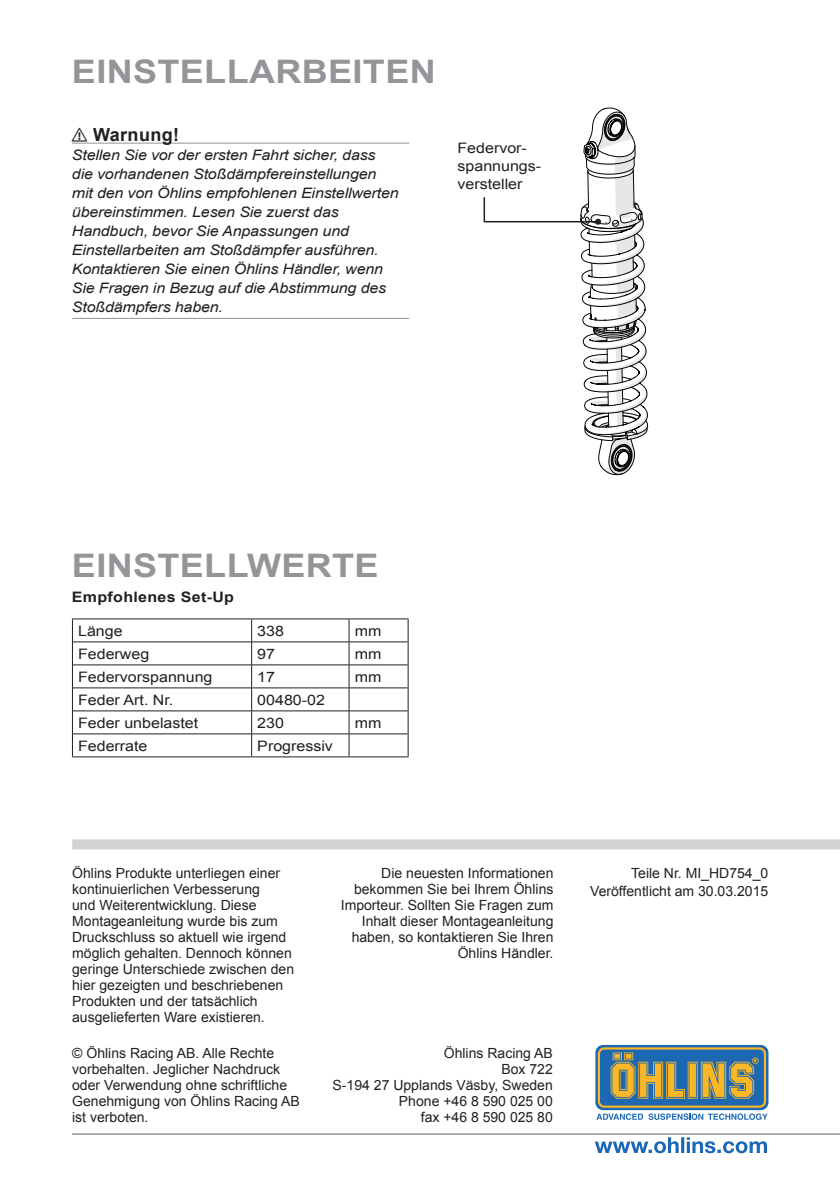
<style>
.page{position:relative;width:840px;height:1191px;background:#fff}
.page>*{position:absolute;margin:0;border:0;box-sizing:border-box;transform-origin:0 0}
.t1{font:700 32.4px "Arial";letter-spacing:.01em;color:#939598;scale:1.11 1}
.t2{font:700 18px "Arial";color:#231f20}
.t3{font:italic 14.4px/19px "Arial";letter-spacing:-.01em;color:#231f20;scale:1.11 1}
.t4{font:14.4px/18px "Arial";color:#231f20;scale:1.11 1}
.t5{font:700 14.4px "Arial";letter-spacing:.02em;color:#231f20;scale:1.11 1}
.t6{font:14px/16px "Arial";color:#231f20;text-align:right}
</style>
<div class="page">
<div style="left:72px;top:839px;width:767px;height:10px;background:#d1d2d4"></div>
<svg style="left:594px;top:1137px;width:172px;height:16px"></svg>
<hr style="left:72px;top:1133px;width:767px;height:1px;background:#939598">
<svg style="left:595px;top:1045px;width:173px;height:65px"></svg>
<svg style="left:597px;top:1047px;width:168px;height:60px;background:#778878"></svg>
<svg style="left:596px;top:1113px;width:46px;height:7px"></svg>
<svg style="left:648px;top:1113px;width:119px;height:7px"></svg>
<hr style="left:72px;top:143px;width:337px;height:1px;background:#939598">
<hr style="left:72px;top:318px;width:337px;height:1px;background:#939598">
<svg style="left:483px;top:107px;width:164px;height:368px"></svg>
<hr style="left:72px;top:618px;width:179px;height:1px;background:#231f20">
<hr style="left:251px;top:618px;width:98px;height:1px;background:#231f20">
<hr style="left:349px;top:618px;width:59px;height:1px;background:#231f20">
<svg style="left:72px;top:619px;width:1px;height:137px"></svg>
<svg style="left:407px;top:619px;width:1px;height:137px"></svg>
<hr style="left:72px;top:756px;width:179px;height:1px;background:#231f20">
<hr style="left:251px;top:756px;width:98px;height:1px;background:#231f20">
<hr style="left:349px;top:756px;width:59px;height:1px;background:#231f20">
<hr style="left:73px;top:641px;width:178px;height:1px;background:#231f20">
<hr style="left:251px;top:641px;width:98px;height:1px;background:#231f20">
<hr style="left:349px;top:641px;width:58px;height:1px;background:#231f20">
<hr style="left:73px;top:664px;width:178px;height:1px;background:#231f20">
<hr style="left:251px;top:664px;width:98px;height:1px;background:#231f20">
<hr style="left:349px;top:664px;width:58px;height:1px;background:#231f20">
<hr style="left:73px;top:687px;width:178px;height:1px;background:#231f20">
<hr style="left:251px;top:687px;width:98px;height:1px;background:#231f20">
<hr style="left:349px;top:687px;width:58px;height:1px;background:#231f20">
<hr style="left:73px;top:710px;width:178px;height:1px;background:#231f20">
<hr style="left:251px;top:710px;width:98px;height:1px;background:#231f20">
<hr style="left:349px;top:710px;width:58px;height:1px;background:#231f20">
<hr style="left:73px;top:733px;width:178px;height:1px;background:#231f20">
<hr style="left:251px;top:733px;width:98px;height:1px;background:#231f20">
<svg style="left:251px;top:619px;width:1px;height:137px"></svg>
<hr style="left:349px;top:733px;width:58px;height:1px;background:#231f20">
<svg style="left:348px;top:619px;width:1px;height:137px"></svg>
<h1 class="t1" style="left:72px;top:50px;width:141px">EINSTELLA</h1>
<h1 class="t1" style="left:275px;top:50px;width:141px">RBEITEN</h1>
<p class="t2" style="left:72px;top:123px;width:48px">⚠ WARNUNG!</p>
<p class="t3" style="left:72px;top:146px;width:296px">Stellen Sie vor der ersten Fahrt sicher, dass die vorhandenen Stoßdämpfereinstellungen mit den von Öhlins empfohlenen Einstellwerten übereinstimmen. Lesen Sie zuerst das Handbuch, bevor Sie Anpassungen und Einstellarbeiten am Stoßdämpfer ausführen.<br>Kontaktieren Sie einen Öhlins Händler, wenn Sie Fragen in Bezug auf die Abstimmung des Stoßdämpfers haben.</p>
<p class="t4" style="left:457px;top:139px;width:77px">Federvor&shy;spannungs&shy;versteller</p>
<h1 class="t1" style="left:72px;top:544px;width:143px">EINSTELLW</h1>
<h1 class="t1" style="left:281px;top:544px;width:89px">ERTE</h1>
<p class="t5" style="left:72px;top:588px;width:147px">EMPFOHLENES SET-UP</p>
<p class="t4" style="left:78px;top:622px;width:42px">Länge</p>
<p class="t4" style="left:257px;top:622px;width:26px">338</p>
<p class="t4" style="left:354px;top:622px;width:26px">mm</p>
<p class="t4" style="left:78px;top:645px;width:66px">Federweg</p>
<p class="t4" style="left:257px;top:645px;width:18px">97</p>
<p class="t4" style="left:354px;top:645px;width:26px">mm</p>
<p class="t4" style="left:78px;top:668px;width:122px">Federvorspannung</p>
<p class="t4" style="left:257px;top:668px;width:18px">17</p>
<p class="t4" style="left:354px;top:668px;width:26px">mm</p>
<p class="t4" style="left:78px;top:691px;width:87px">Feder Art. Nr.</p>
<p class="t4" style="left:257px;top:691px;width:62px">00480-02</p>
<p class="t4" style="left:78px;top:714px;width:110px">Feder unbelastet</p>
<p class="t4" style="left:257px;top:714px;width:26px">230</p>
<p class="t4" style="left:354px;top:714px;width:26px">mm</p>
<p class="t4" style="left:78px;top:737px;width:64px">Federrate</p>
<p class="t4" style="left:257px;top:737px;width:70px">Progressiv</p>
<p class="t6" style="left:72px;top:865px;width:223px;text-align:left">Öhlins Produkte unterliegen einer kontinuierlichen Verbesserung<br>und Weiterentwicklung. Diese Montageanleitung wurde bis zum Druckschluss so aktuell wie irgend möglich gehalten. Dennoch können geringe Unterschiede zwischen den hier gezeigten und beschriebenen Produkten und der tatsächlich ausgelieferten Ware existieren.</p>
<p class="t6" style="left:340px;top:865px;width:214px">Die neuesten Informationen bekommen Sie bei Ihrem Öhlins<br>Importeur. Sollten Sie Fragen zum<br>Inhalt dieser Montageanleitung haben, so kontaktieren Sie Ihren<br>Öhlins Händler.</p>
<p class="t6" style="left:72px;top:1045px;width:229px;text-align:left">© Öhlins Racing AB. Alle Rechte vorbehalten. Jeglicher Nachdruck oder Verwendung ohne schriftliche<br>Genehmigung von Öhlins Racing AB ist verboten.</p>
<p class="t6" style="left:332px;top:1045px;width:221px">Öhlins Racing AB<br>Box 722<br>S-194 27 Upplands Väsby, Sweden<br>Phone +46 8 590 025 00<br>fax +46 8 590 025 80</p>
<p class="t6" style="left:589px;top:864px;width:179px;line-height:18px">Teile Nr. MI_HD754_0<br>Veröffentlicht am 30.03.2015</p>
</div>
